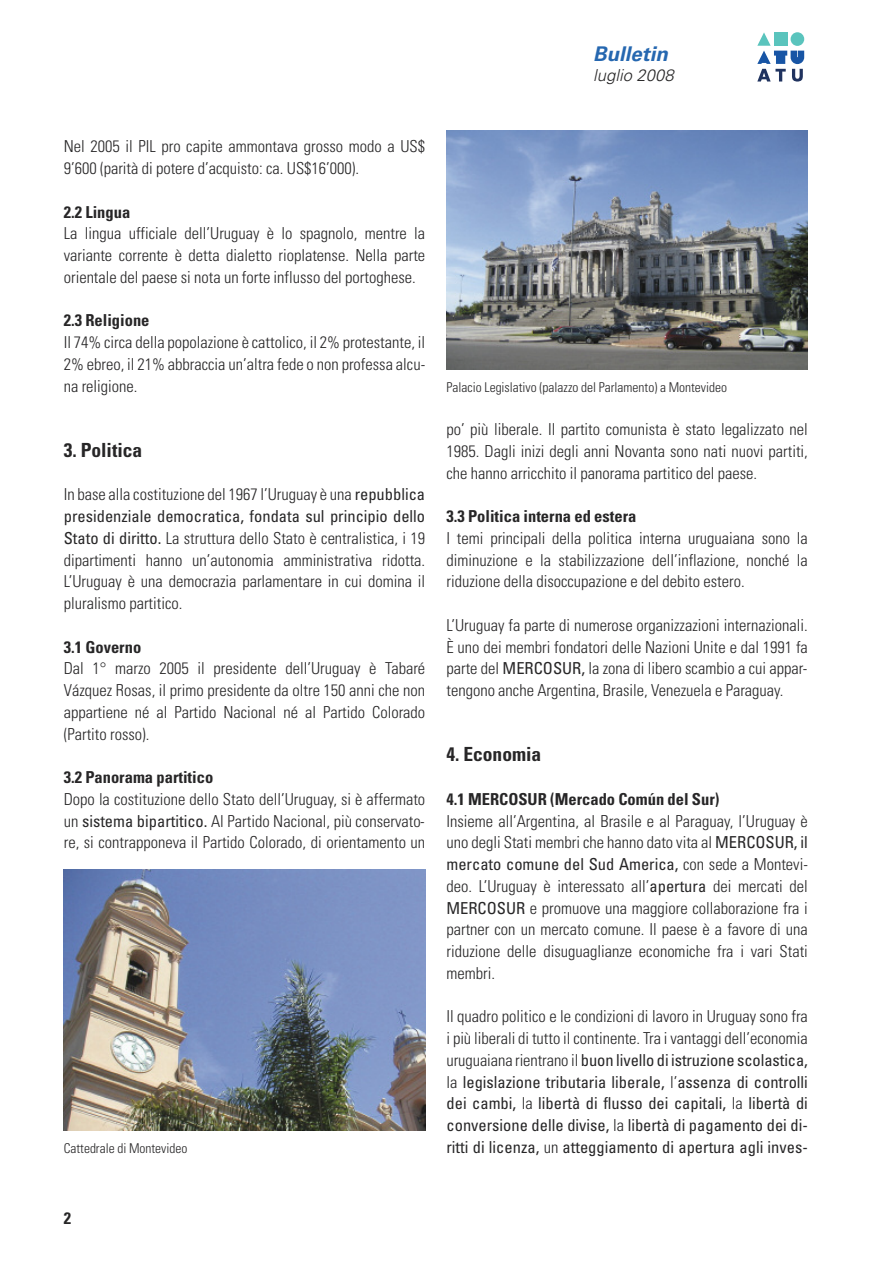
<style>
.page{position:relative;width:893px;height:1263px;background:#fff}
.page>*{position:absolute;margin:0;border:0;box-sizing:border-box;transform-origin:0 0}
.t1{font:italic 700 20.25px "Univers";color:#2567b0}
.t2{font:700 condensed 19.5px "Univers";color:#272627}
.t3{font:300 condensed 16.5px/21.8px "Univers";color:#272627;text-align:justify}
.t4{font:condensed 16.5px/21.8px "Univers";color:#272627;text-align:justify}
.t5{font:700 condensed 16.5px "Univers";color:#272627}
.t6{font:italic 300 16.5px "Univers";letter-spacing:.005em;color:#272627}
.t7{font:300 condensed 13.5px "Univers";color:#272627}
.s1{font-weight:400}
.s2{font-weight:300}
</style>
<div class="page">
<svg style="left:757px;top:32px;width:47px;height:50px"></svg>
<img style="left:446px;top:131px;width:362px;height:239px">
<img style="left:64px;top:869px;width:361px;height:261px">
<p class="t1" style="left:593px;top:47px;width:76px">Bulletin</p>
<p class="t6" style="left:593px;top:69px;width:82px">luglio 2008</p>
<p class="t3" style="left:64px;top:137px;width:363px">Nel 2005 il PIL pro capite ammontava grosso modo a US$<br>9’600 (parità di potere d’acquisto: ca. US$16’000).</p>
<p class="t5" style="left:64px;top:206px;width:68px">2.2 Lingua</p>
<p class="t3" style="left:64px;top:224px;width:363px">La lingua ufficiale dell’Uruguay è lo spagnolo, mentre la variante corrente è detta dialetto rioplatense. Nella parte orientale del paese si nota un forte influsso del portoghese.</p>
<p class="t5" style="left:64px;top:314px;width:87px">2.3 Religione</p>
<p class="t3" style="left:64px;top:333px;width:363px">Il 74% circa della popolazione è cattolico, il 2% protestante, il 2% ebreo, il 21% abbraccia un’altra fede o non professa alcu&shy;na religione.</p>
<p class="t2" style="left:64px;top:443px;width:80px">3. Politica</p>
<p class="t3" style="left:64px;top:485px;width:363px">In base alla costituzione del 1967 l’Uruguay è una <span class="s1">repubblica presidenziale democratica, fondata sul principio dello Stato di diritto.</span> La struttura dello Stato è centralistica, i 19 dipartimenti hanno un’autonomia amministrativa ridotta.<br>L’Uruguay è una democrazia parlamentare in cui domina il pluralismo partitico.</p>
<p class="t5" style="left:64px;top:641px;width:79px">3.1 Governo</p>
<p class="t3" style="left:64px;top:659px;width:363px">Dal 1° marzo 2005 il presidente dell’Uruguay è Tabaré Vázquez Rosas, il primo presidente da oltre 150 anni che non appartiene né al Partido Nacional né al Partido Colorado (Partito rosso).</p>
<p class="t5" style="left:64px;top:771px;width:151px">3.2 Panorama partitico</p>
<p class="t3" style="left:64px;top:789px;width:363px">Dopo la costituzione dello Stato dell’Uruguay, si è affermato un <span class="s1">sistema bipartitico.</span> Al Partido Nacional, più conservato&shy;re, si contrapponeva il Partido Colorado, di orientamento un</p>
<p class="t7" style="left:64px;top:1143px;width:125px">Cattedrale di Montevideo</p>
<p class="t7" style="left:446px;top:382px;width:282px">Palacio Legislativo (palazzo del Parlamento) a Montevideo</p>
<p class="t3" style="left:446px;top:420px;width:363px">po’ più liberale. Il partito comunista è stato legalizzato nel 1985. Dagli inizi degli anni Novanta sono nati nuovi partiti, che hanno arricchito il panorama partitico del paese.</p>
<p class="t5" style="left:446px;top:510px;width:191px">3.3 Politica interna ed estera</p>
<p class="t3" style="left:446px;top:528px;width:363px">I temi principali della politica interna uruguaiana sono la diminuzione e la stabilizzazione dell’inflazione, nonché la riduzione della disoccupazione e del debito estero.</p>
<p class="t3" style="left:446px;top:615px;width:363px">L’Uruguay fa parte di numerose organizzazioni internazionali.<br>È uno dei membri fondatori delle Nazioni Unite e dal 1991 fa parte del <span class="s1">MERCOSUR,</span> la zona di libero scambio a cui appar&shy;tengono anche Argentina, Brasile, Venezuela e Paraguay.</p>
<p class="t2" style="left:446px;top:747px;width:96px">4. Economia</p>
<p class="t5" style="left:446px;top:793px;width:274px">4.1 MERCOSUR (Mercado Común del Sur)</p>
<p class="t3" style="left:446px;top:811px;width:363px">Insieme all’Argentina, al Brasile e al Paraguay, l’Uruguay è uno degli Stati membri che hanno dato vita al <span class="s1">MERCOSUR, il mercato comune del Sud America,</span> con sede a Montevi&shy;deo. L’Uruguay è interessato all’<span class="s1">apertura</span> dei mercati del <span class="s1">MERCOSUR</span> e promuove una maggiore collaborazione fra i partner con un mercato comune. Il paese è a favore di una riduzione delle disuguaglianze economiche fra i vari Stati membri.</p>
<p class="t4" style="left:446px;top:1007px;width:363px"><span class="s2">Il quadro politico e le condizioni di lavoro in Uruguay sono fra i più liberali di tutto il continente. Tra i vantaggi dell’economia uruguaiana rientrano il</span> buon livello di istruzione scolastica, <span class="s2">la</span> legislazione tributaria liberale, <span class="s2">l’</span>assenza di controlli dei cambi, <span class="s2">la</span> libertà di flusso dei capitali, <span class="s2">la</span> libertà di conversione delle divise, <span class="s2">la</span> libertà di pagamento dei di&shy;ritti di licenza, <span class="s2">un</span> atteggiamento di apertura agli inves-</p>
<p class="t5" style="left:64px;top:1212px;width:9px">2</p>
</div>
